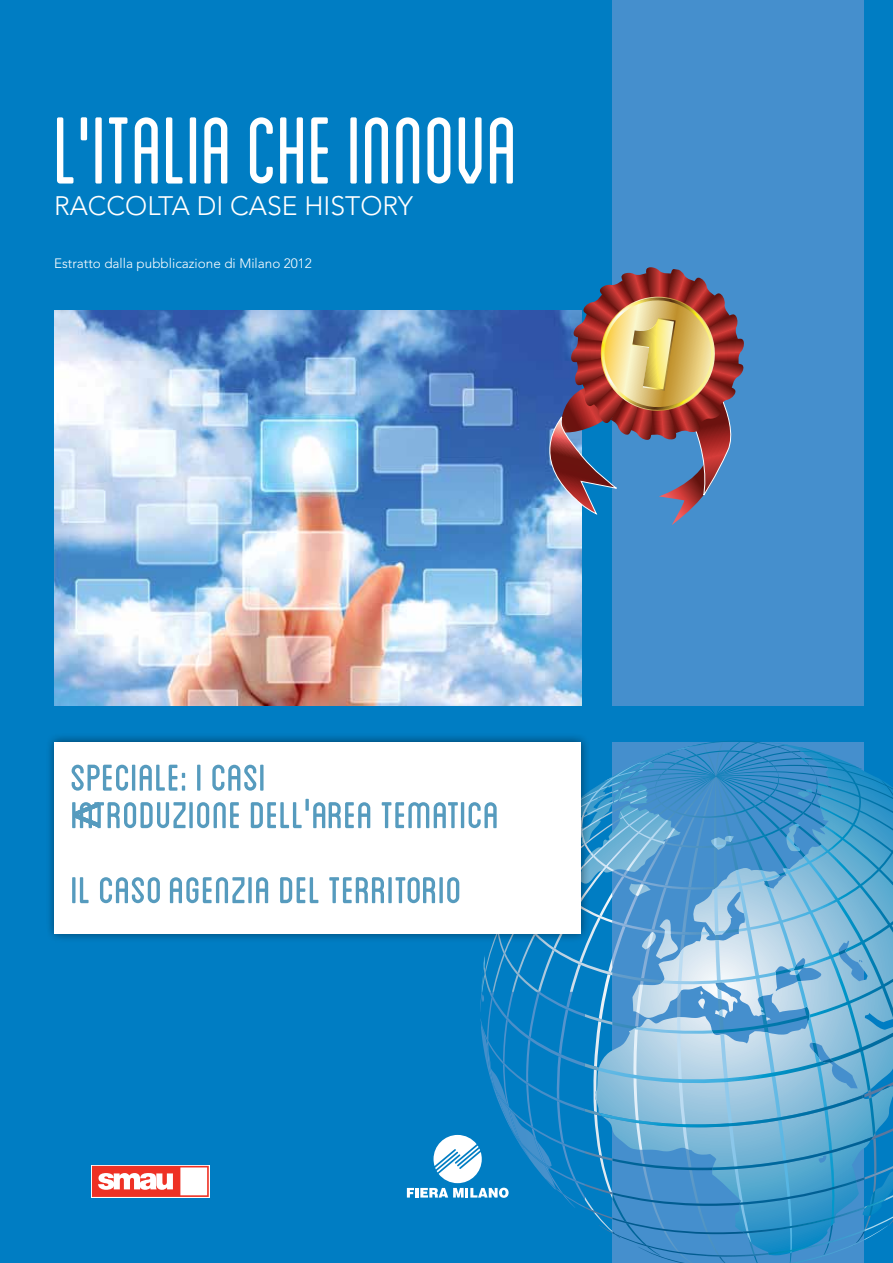
<style>
.page{position:relative;width:893px;height:1263px;background:#007dc3}
.page>*{position:absolute;margin:0;border:0;box-sizing:border-box;transform-origin:0 0}
.t1{font:condensed 99.45px "Blanch";color:#fff}
.t2{font:52.5px/37.5px "Blanch Caps";color:#569bbe}
.t3{font:300 26.55px "Avenir LT Std";color:#fff}
.t4{font:300 13.5px "Avenir LT Std";color:#fff}
</style>
<div class="page">
<div style="left:612px;top:0;width:252px;height:706px;background:#458fcd"></div>
<svg style="left:91px;top:1165px;width:119px;height:33px"></svg>
<svg style="left:92px;top:1166px;width:117px;height:31px"></svg>
<img style="left:54px;top:311px;width:527px;height:395px">
<div style="left:45px;top:732px;width:545px;height:211px;background:#000;opacity:.5"></div>
<div style="left:55px;top:742px;width:526px;height:191px;background:#fff"></div>
<svg style="left:535px;top:267px;width:209px;height:258px"></svg>
<svg style="left:407px;top:741px;width:486px;height:522px"></svg>
<h1 class="t1" style="left:54px;top:97px;width:466px">L'ITALIA CHE INNOVA</h1>
<p class="t3" style="left:54px;top:191px;width:361px">RACCOLTA DI CASE HISTORY</p>
<p class="t4" style="left:54px;top:256px;width:259px">Estratto dalla pubblicazione di Milano 2012</p>
<p class="t2" style="left:71px;top:757px;width:430px">Speciale: I casi<br>&lt;Introduzione dell'area tematica</p>
<p class="t2" style="left:71px;top:869px;width:393px">IL CASoagenzia del territorio</p>
</div>
